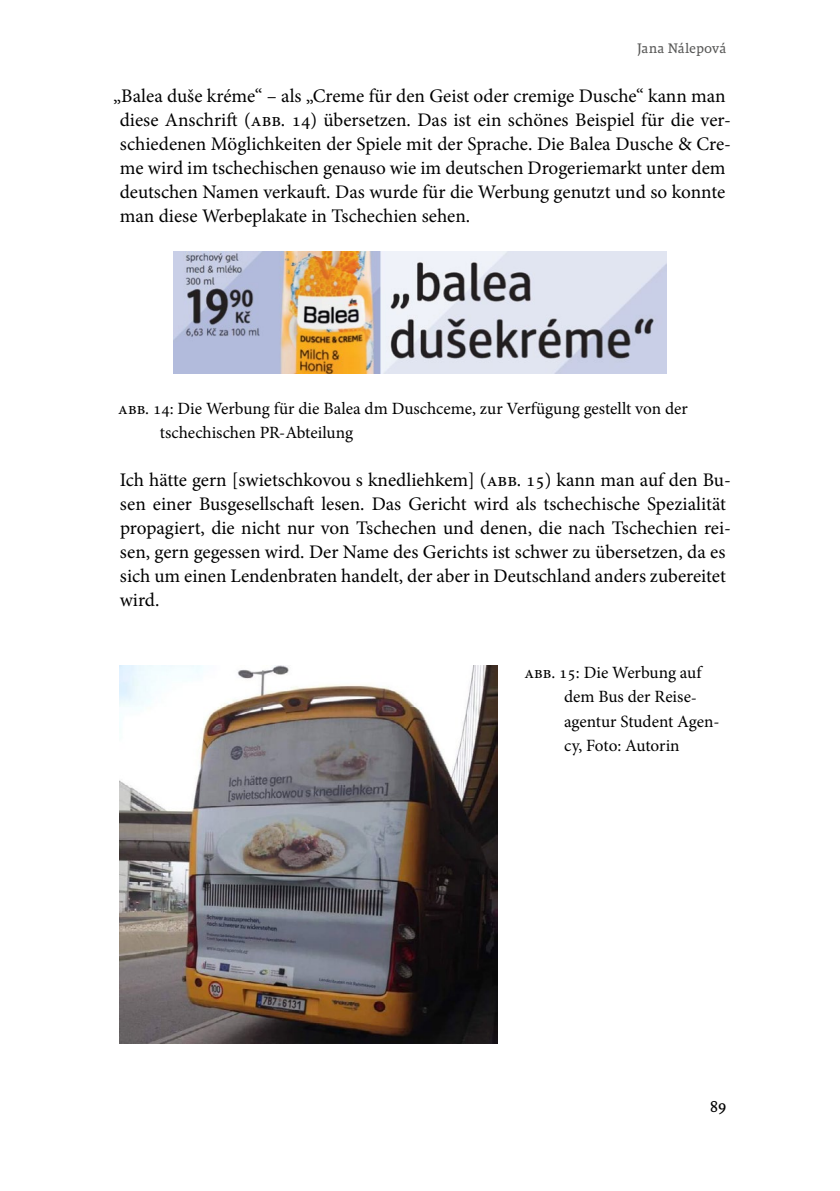
<style>
.page{position:relative;width:840px;height:1191px;background:#fff}
.page>*{position:absolute;margin:0;border:0;box-sizing:border-box;transform-origin:0 0}
.t1{font:19.2px/24px "Minion Pro";letter-spacing:-.005em;color:#000}
.t2{font:17.2px/24px "Minion Pro";letter-spacing:-.005em;color:#000}
.t3{font:16px "Malaga OTCE";color:#000}
.t4{font:14px "Malaga OTCE";letter-spacing:.005em;color:#575756}
</style>
<div class="page">
<img style="left:119px;top:665px;width:378px;height:378px">
<img style="left:173px;top:251px;width:493px;height:123px">
<p class="t4" style="left:636px;top:40px;width:91px">Jana Nálepová</p>
<p class="t1" style="left:120px;top:84px;width:612px;text-indent:-7px">„Balea duše kréme“ – als „Creme für den Geist oder cremige Dusche“ kann man diese Anschrift (Abb. 14) übersetzen. Das ist ein schönes Beispiel für die ver&shy;schiedenen Möglichkeiten der Spiele mit der Sprache. Die Balea Dusche &amp; Cre&shy;me wird im tschechischen genauso wie im deutschen Drogeriemarkt unter dem deutschen Namen verkauft. Das wurde für die Werbung genutzt und so konnte man diese Werbeplakate in Tschechien sehen.</p>
<p class="t2" style="left:160px;top:397px;width:529px;text-indent:-42px">Abb. 14: Die Werbung für die Balea dm Duschceme, zur Verfügung gestellt von der tschechischen PR-Abteilung</p>
<p class="t1" style="left:120px;top:468px;width:612px">Ich hätte gern [swietschkovou s knedliehkem] (Abb. 15) kann man auf den Bu&shy;sen einer Busgesellschaft lesen. Das Gericht wird als tschechische Spezialität propagiert, die nicht nur von Tschechen und denen, die nach Tschechien rei&shy;sen, gern gegessen wird. Der Name des Gerichts ist schwer zu übersetzen, da es sich um einen Lendenbraten handelt, der aber in Deutschland anders zubereitet wird.</p>
<p class="t2" style="left:564px;top:661px;width:157px;text-indent:-40px">Abb. 15: Die Werbung auf dem Bus der Reise&shy;agentur Student Agen&shy;cy, Foto: Autorin</p>
<p class="t3" style="left:710px;top:1097px;width:18px">89</p>
</div>
